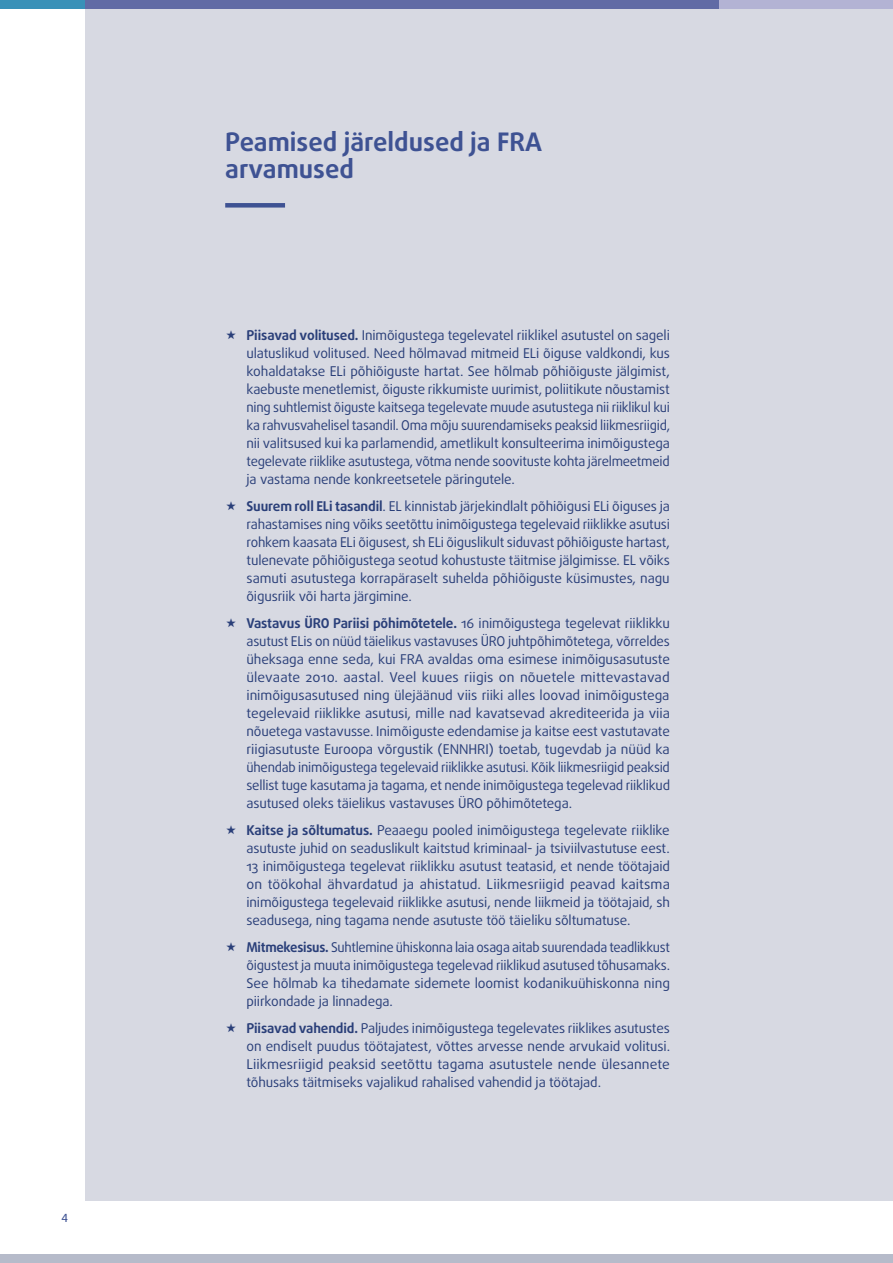
<style>
.page{position:relative;width:893px;height:1263px;background:#fff}
.page>*{position:absolute;margin:0;border:0;box-sizing:border-box;transform-origin:0 0}
.key_findings_title{font:700 25.5px/27px "Daxline Pro";color:#3e5293}
.t1{font:13.5px/18px "Daxline Pro";letter-spacing:-.01em;color:#2a3f79;text-align:justify}
.t2{font:500 11.25px "Daxline Pro";color:#3e5293}
.s1{font-weight:700}
</style>
<div class="page">
<div style="left:0;top:1254px;width:893px;height:9px;background:#b6bbca"></div>
<div style="left:393px;top:0;width:500px;height:10px;background:#b3b3d4"></div>
<div style="left:85px;top:0;width:634px;height:10px;background:#616ba5"></div>
<div style="left:0;top:0;width:85px;height:9px;background:#3991b8"></div>
<div style="left:85px;top:9px;width:808px;height:1192px;background:#d7d9e2"></div>
<div style="left:225px;top:203px;width:60px;height:5px;background:#3e5293"></div>
<p class="t2" style="left:62px;top:1210px;width:8px">4</p>
<p class="key_findings_title" style="left:225px;top:128px;width:318px">Peamised järeldused ja FRA arvamused</p>
<p class="t1" style="left:246px;top:326px;width:425px"><span class="s1">Piisavad volitused.</span> Inimõigustega tegelevatel riiklikel asutustel on sageli ulatuslikud volitused. Need hõlmavad mitmeid ELi õiguse valdkondi, kus kohaldatakse ELi põhiõiguste hartat. See hõlmab põhiõiguste jälgimist, kaebuste menetlemist, õiguste rikkumiste uurimist, poliitikute nõustamist ning suhtlemist õiguste kaitsega tegelevate muude asutustega nii riiklikul kui ka rahvusvahelisel tasandil. Oma mõju suurendamiseks peaksid liikmesriigid, nii valitsused kui ka parlamendid, ametlikult konsulteerima inimõigustega tegelevate riiklike asutustega, võtma nende soovituste kohta järelmeetmeid ja vastama nende konkreetsetele päringutele.</p>
<p class="t1" style="left:246px;top:497px;width:425px"><span class="s1">Suurem roll ELi tasandil</span>. EL kinnistab järjekindlalt põhiõigusi ELi õiguses ja rahastamises ning võiks seetõttu inimõigustega tegelevaid riiklikke asutusi rohkem kaasata ELi õigusest, sh ELi õiguslikult siduvast põhiõiguste hartast, tulenevate põhiõigustega seotud kohustuste täitmise jälgimisse. EL võiks samuti asutustega korrapäraselt suhelda põhiõiguste küsimustes, nagu õigusriik või harta järgimine.</p>
<p class="t1" style="left:246px;top:614px;width:425px"><span class="s1">Vastavus ÜRO Pariisi põhimõtetele.</span> 16 inimõigustega tegelevat riiklikku asutust ELis on nüüd täielikus vastavuses ÜRO juhtpõhimõtetega, võrreldes üheksaga enne seda, kui FRA avaldas oma esimese inimõigusasutuste ülevaate 2010. aastal. Veel kuues riigis on nõuetele mittevastavad inimõigusasutused ning ülejäänud viis riiki alles loovad inimõigustega tegelevaid riiklikke asutusi, mille nad kavatsevad akrediteerida ja viia nõuetega vastavusse. Inimõiguste edendamise ja kaitse eest vastutavate riigiasutuste Euroopa võrgustik (ENNHRI) toetab, tugevdab ja nüüd ka ühendab inimõigustega tegelevaid riiklikke asutusi. Kõik liikmesriigid peaksid sellist tuge kasutama ja tagama, et nende inimõigustega tegelevad riiklikud asutused oleks täielikus vastavuses ÜRO põhimõtetega.</p>
<p class="t1" style="left:246px;top:821px;width:425px"><span class="s1">Kaitse ja sõltumatus.</span> Peaaegu pooled inimõigustega tegelevate riiklike asutuste juhid on seaduslikult kaitstud kriminaal- ja tsiviilvastutuse eest.<br>13 inimõigustega tegelevat riiklikku asutust teatasid, et nende töötajaid on töökohal ähvardatud ja ahistatud. Liikmesriigid peavad kaitsma inimõigustega tegelevaid riiklikke asutusi, nende liikmeid ja töötajaid, sh seadusega, ning tagama nende asutuste töö täieliku sõltumatuse.</p>
<p class="t1" style="left:246px;top:938px;width:425px"><span class="s1">Mitmekesisus.</span> Suhtlemine ühiskonna laia osaga aitab suurendada teadlikkust õigustest ja muuta inimõigustega tegelevad riiklikud asutused tõhusamaks.<br>See hõlmab ka tihedamate sidemete loomist kodanikuühiskonna ning piirkondade ja linnadega.</p>
<p class="t1" style="left:246px;top:1019px;width:425px"><span class="s1">Piisavad vahendid.</span> Paljudes inimõigustega tegelevates riiklikes asutustes on endiselt puudus töötajatest, võttes arvesse nende arvukaid volitusi.<br>Liikmesriigid peaksid seetõttu tagama asutustele nende ülesannete tõhusaks täitmiseks vajalikud rahalised vahendid ja töötajad.</p>
</div>
